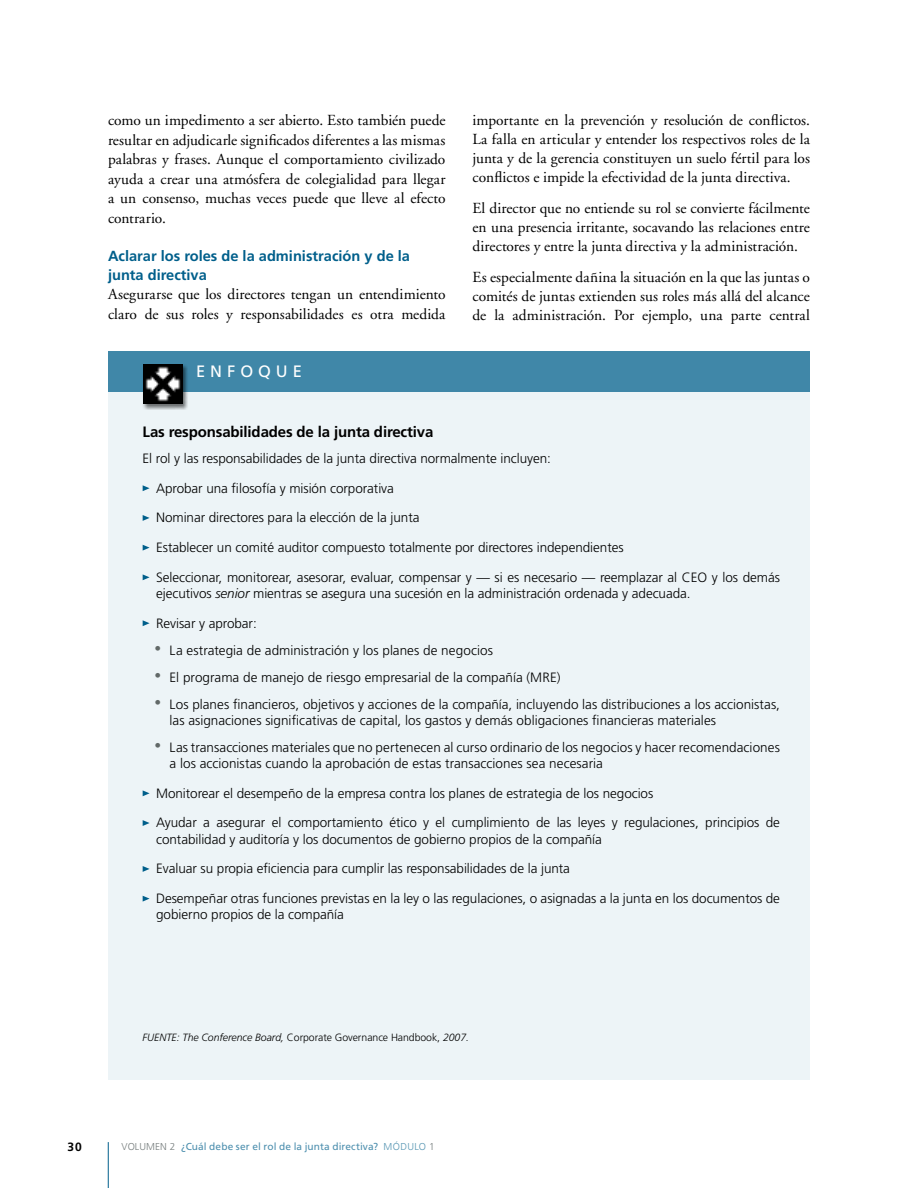
<style>
.page{position:relative;width:918px;height:1188px;background:#fff}
.page>*{position:absolute;margin:0;border:0;box-sizing:border-box;transform-origin:0 0}
.t1{font:16.5px "Frutiger";letter-spacing:.3em;color:#fff}
.t2{font:15.3px/18.8px "Adobe Garamond";letter-spacing:.005em;color:#000;text-align:justify}
.t3{font:700 15px "Frutiger";letter-spacing:-.01em;color:#000}
.t4{font:700 14.7px/18.3px "Frutiger";color:#005f8b}
.t5{font:300 13.5px/16.2px "Frutiger";letter-spacing:-.005em;color:#000}
.t6{font:700 12px "Frutiger";color:#000}
.t7{font:italic 300 10.5px "Frutiger";letter-spacing:-.005em;color:#000}
.t8{font:10.2px "Frutiger";letter-spacing:.005em;color:#4d8fae}
.s1{font-style:italic}
.s2{color:#626968}
.s3{font-style:normal}
.s4{font-weight:300;font-size:10.05px;color:#777e7e}
.s5{font-weight:300;font-size:10.05px;color:#5997b4}
</style>
<div class="page">
<hr style="left:108px;top:1142px;width:1px;height:46px;background:#005f8b">
<div style="left:108px;top:351px;width:702px;height:729px;background:#edf4f7"></div>
<div style="left:108px;top:351px;width:702px;height:41px;background:#4087a8"></div>
<svg style="left:143px;top:485px;width:7px;height:6px"></svg>
<svg style="left:143px;top:515px;width:7px;height:6px"></svg>
<svg style="left:143px;top:545px;width:7px;height:6px"></svg>
<svg style="left:143px;top:574px;width:7px;height:6px"></svg>
<svg style="left:143px;top:620px;width:7px;height:6px"></svg>
<svg style="left:143px;top:790px;width:7px;height:6px"></svg>
<svg style="left:143px;top:820px;width:7px;height:6px"></svg>
<svg style="left:143px;top:866px;width:7px;height:6px"></svg>
<svg style="left:143px;top:896px;width:7px;height:6px"></svg>
<div style="left:142px;top:363px;width:47px;height:47px;background:#000;opacity:.55"></div>
<img style="left:143px;top:364px;width:40px;height:40px">
<p class="t2" style="left:108px;top:111px;width:339px;line-height:19.5px">como un impedimento a ser abierto. Esto también puede resultar en adjudicarle significados diferentes a las mismas palabras y frases. Aunque el comportamiento civilizado ayuda a crear una atmósfera de colegialidad para llegar a un consenso, muchas veces puede que lleve al efecto contrario.</p>
<p class="t4" style="left:108px;top:247px;width:304px">Aclarar los roles de la administración y de la junta directiva</p>
<p class="t2" style="left:108px;top:285px;width:339px;line-height:19.5px">Asegurarse que los directores tengan un entendimiento claro de sus roles y responsabilidades es otra medida</p>
<p class="t1" style="left:196px;top:362px;width:107px">ENFOQUE</p>
<p class="t2" style="left:472px;top:111px;width:339px">importante en la prevención y resolución de conflictos.<br>La falla en articular y entender los respectivos roles de la junta y de la gerencia constituyen un suelo fértil para los conflictos e impide la efectividad de la junta directiva.</p>
<p class="t2" style="left:472px;top:199px;width:339px">El director que no entiende su rol se convierte fácilmente en una presencia irritante, socavando las relaciones entre directores y entre la junta directiva y la administración.</p>
<p class="t2" style="left:472px;top:269px;width:339px">Es especialmente dañina la situación en la que las juntas o comités de juntas extienden sus roles más allá del alcance de la administración. Por ejemplo, una parte central</p>
<p class="t3" style="left:143px;top:423px;width:292px">Las responsabilidades de la junta directiva</p>
<p class="t5" style="left:143px;top:450px;width:410px">El rol y las responsabilidades de la junta directiva normalmente incluyen:</p>
<p class="t5" style="left:156px;top:473px;width:265px;line-height:29.7px">Aprobar una filosofía y misión corporativa<br>Nominar directores para la elección de la junta</p>
<p class="t5" style="left:156px;top:533px;width:625px;line-height:29.7px">Establecer un comité auditor compuesto totalmente por directores independientes<br>Seleccionar, monitorear, asesorar, evaluar, compensar y — si es necesario — reemplazar al CEO y los demás</p>
<p class="t5" style="left:156px;top:585px;width:536px">ejecutivos <span class="s1">senior</span> mientras se asegura una sucesión en la administración ordenada y adecuada.</p>
<p class="t5" style="left:156px;top:615px;width:102px">Revisar y aprobar:</p>
<p class="t5" style="left:155px;top:642px;width:340px"><span class="s2">•</span> La estrategia de administración y los planes de negocios</p>
<p class="t5" style="left:155px;top:669px;width:408px"><span class="s2">•</span> El programa de manejo de riesgo empresarial de la compañía (MRE)</p>
<p class="t5" style="left:170px;top:696px;width:612px;text-indent:-15px"><span class="s2">•</span> Los planes financieros, objetivos y acciones de la compañía, incluyendo las distribuciones a los accionistas, las asignaciones significativas de capital, los gastos y demás obligaciones financieras materiales</p>
<p class="t5" style="left:170px;top:739px;width:612px;text-indent:-15px"><span class="s2">•</span> Las transacciones materiales que no pertenecen al curso ordinario de los negocios y hacer recomendaciones a los accionistas cuando la aprobación de estas transacciones sea necesaria</p>
<p class="t5" style="left:156px;top:785px;width:499px">Monitorear el desempeño de la empresa contra los planes de estrategia de los negocios</p>
<p class="t5" style="left:156px;top:815px;width:625px">Ayudar a asegurar el comportamiento ético y el cumplimiento de las leyes y regulaciones, principios de contabilidad y auditoría y los documentos de gobierno propios de la compañía</p>
<p class="t5" style="left:156px;top:861px;width:415px">Evaluar su propia eficiencia para cumplir las responsabilidades de la junta</p>
<p class="t5" style="left:156px;top:890px;width:625px">Desempeñar otras funciones previstas en la ley o las regulaciones, o asignadas a la junta en los documentos de gobierno propios de la compañía</p>
<p class="t7" style="left:143px;top:1031px;width:328px">FUENTE: The Conference Board, <span class="s3">Corporate Governance Handbook,</span> 2007.</p>
<p class="t6" style="left:68px;top:1140px;width:16px">30</p>
<p class="t8" style="left:122px;top:1141px;width:315px"><span class="s4">VOLUMEN 2</span> ¿Cuál debe ser el rol de la junta directiva? <span class="s5">MÓDULO</span> <span class="s4">1</span></p>
</div>
